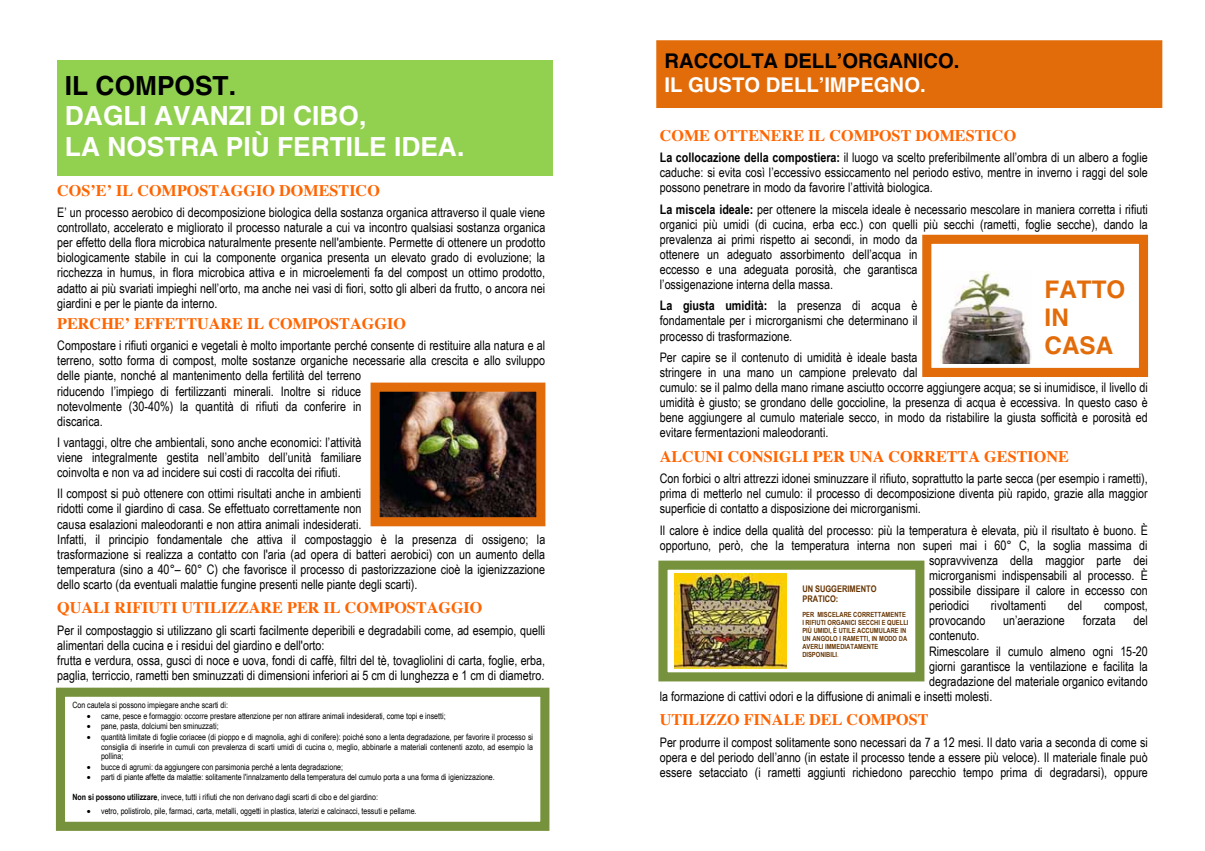
<style>
.page{position:relative;width:1205px;height:851px;background:#fff}
.page>*{position:absolute;margin:0;border:0;box-sizing:border-box;transform-origin:0 0}
.t1{font:700 26.38px/31px "Helvetica";color:#fff}
.t2{font:700 26.38px "Helvetica";color:#000}
.t3{font:700 24.25px/28px "Helvetica";color:#e36c0a}
.t4{font:700 20.25px "Helvetica";color:#000}
.t5{font:700 20.25px "Helvetica";color:#fff}
.t6{font:700 16.12px "Times";color:#ff6500}
.t7{font:13.12px/15.1px "Arial Narrow";color:#000;text-align:justify}
.t8{font:700 9.12px/10.5px "Arial Narrow";color:#653300}
.t9{font:8.62px/9.9px "Arial Narrow";letter-spacing:-.005em;color:#000;text-align:justify}
.t10{font:700 7px/8.1px "Arial Narrow";color:#653300}
.s1{font-weight:700}
.s2{font-weight:400}
</style>
<div class="page">
<img style="left:380px;top:392px;width:155px;height:124px">
<div style="left:370px;top:382px;width:175px;height:144px;border:9px solid #e36c0a"></div>
<div style="left:58px;top:60px;width:495px;height:115px;background:#92d050"></div>
<div style="left:56px;top:687px;width:493px;height:143px;border:9px solid #76923c"></div>
<div style="left:922px;top:235px;width:226px;height:142px;border:9px solid #e36c0a"></div>
<img style="left:941px;top:271px;width:90px;height:92px">
<div style="left:658px;top:560px;width:266px;height:121px;border:9px solid #76923c"></div>
<img style="left:675px;top:573px;width:112px;height:95px">
<div style="left:657px;top:41px;width:505px;height:66px;background:#e36c0a"></div>
<div style="left:656px;top:40px;width:506px;height:68px;border:1px solid #e36c0a"></div>
<h1 class="t2" style="left:65px;top:70px;width:173px">IL COMPOST.</h1>
<h1 class="t1" style="left:65px;top:100px;width:401px">DAGLI AVANZI DI CIBO,<br>LA NOSTRA PIÙ FERTILE IDEA.</h1>
<p class="t6" style="left:57px;top:175px;width:324px">COS’E’ IL COMPOSTAGGIO DOMESTICO</p>
<p class="t7" style="left:57px;top:204px;width:489px">E’ un processo aerobico di decomposizione biologica della sostanza organica attraverso il quale viene controllato, accelerato e migliorato il processo naturale a cui va incontro qualsiasi sostanza organica per effetto della flora microbica naturalmente presente nell'ambiente. Permette di ottenere un prodotto biologicamente stabile in cui la componente organica presenta un elevato grado di evoluzione; la ricchezza in humus, in flora microbica attiva e in microelementi fa del compost un ottimo prodotto, adatto ai più svariati impieghi nell’orto, ma anche nei vasi di fiori, sotto gli alberi da frutto, o ancora nei giardini e per le piante da interno.</p>
<p class="t6" style="left:57px;top:308px;width:350px">PERCHE’ EFFETTUARE IL COMPOSTAGGIO</p>
<p class="t7" style="left:57px;top:337px;width:489px;text-align:left">Compostare i rifiuti organici e vegetali è molto importante perché consente di restituire alla natura e al terreno, sotto forma di compost, molte sostanze organiche necessarie alla crescita e allo sviluppo delle piante, nonché al mantenimento della fertilità del terreno<br>riducendo l’impiego di fertilizzanti minerali. Inoltre si riduce<br>notevolmente (30-40%) la quantità di rifiuti da conferire in<br>discarica.</p>
<p class="t7" style="left:57px;top:434px;width:306px">I vantaggi, oltre che ambientali, sono anche economici: l’attività viene integralmente gestita nell’ambito dell’unità familiare coinvolta e non va ad incidere sui costi di raccolta dei rifiuti.</p>
<p class="t7" style="left:57px;top:485px;width:489px;text-align:left">Il compost si può ottenere con ottimi risultati anche in ambienti<br>ridotti come il giardino di casa. Se effettuato correttamente non<br>causa esalazioni maleodoranti e non attira animali indesiderati.<br>Infatti, il principio fondamentale che attiva il compostaggio è la presenza di ossigeno; la trasformazione si realizza a contatto con l'aria (ad opera di batteri aerobici) con un aumento della temperatura (sino a 40°– 60° C) che favorisce il processo di pastorizzazione cioè la igienizzazione dello scarto (da eventuali malattie fungine presenti nelle piante degli scarti).</p>
<p class="t6" style="left:57px;top:592px;width:427px">QUALI RIFIUTI UTILIZZARE PER IL COMPOSTAGGIO</p>
<p class="t7" style="left:57px;top:622px;width:489px;text-align:left">Per il compostaggio si utilizzano gli scarti facilmente deperibili e degradabili come, ad esempio, quelli alimentari della cucina e i residui del giardino e dell'orto:<br>frutta e verdura, ossa, gusci di noce e uova, fondi di caffè, filtri del tè, tovagliolini di carta, foglie, erba, paglia, terriccio, rametti ben sminuzzati di dimensioni inferiori ai 5 cm di lunghezza e 1 cm di diametro.</p>
<p class="t9" style="left:72px;top:700px;width:157px">Con cautela si possono impiegare anche scarti di:</p>
<p class="t9" style="left:87px;top:710px;width:360px">• carne, pesce e formaggio: occorre prestare attenzione per non attirare animali indesiderati, come topi e insetti;</p>
<p class="t9" style="left:87px;top:720px;width:133px">• pane, pasta, dolciumi ben sminuzzati;</p>
<p class="t9" style="left:101px;top:731px;width:433px;text-indent:-14px">• quantità limitate di foglie coriacee (di pioppo e di magnolia, aghi di conifere): poiché sono a lenta degradazione, per favorire il processo si consiglia di inserirle in cumuli con prevalenza di scarti umidi di cucina o, meglio, abbinarle a materiali contenenti azoto, ad esempio la pollina;</p>
<p class="t9" style="left:87px;top:761px;width:258px">• bucce di agrumi: da aggiungere con parsimonia perché a lenta degradazione;</p>
<p class="t9" style="left:87px;top:772px;width:409px">• parti di piante affette da malattie: solitamente l'innalzamento della temperatura del cumulo porta a una forma di igienizzazione.</p>
<p class="t9" style="left:72px;top:791px;width:307px"><span class="s1">Non si possono utilizzare</span>, invece, tutti i rifiuti che non derivano dagli scarti di cibo e del giardino:</p>
<p class="t9" style="left:87px;top:805px;width:331px">• vetro, polistirolo, pile, farmaci, carta, metalli, oggetti in plastica, laterizi e calcinacci, tessuti e pellame.</p>
<h3 class="t4" style="left:664px;top:49px;width:296px">RACCOLTA DELL’ORGANICO.</h3>
<h3 class="t5" style="left:664px;top:72px;width:263px">IL GUSTO DELL’IMPEGNO.</h3>
<p class="t6" style="left:660px;top:120px;width:358px">COME OTTENERE IL COMPOST DOMESTICO</p>
<p class="t7" style="left:660px;top:149px;width:489px"><span class="s1">La collocazione della compostiera:</span> il luogo va scelto preferibilmente all’ombra di un albero a foglie caduche: si evita così l’eccessivo essiccamento nel periodo estivo, mentre in inverno i raggi del sole possono penetrare in modo da favorire l’attività biologica.</p>
<p class="t7" style="left:660px;top:201px;width:490px;text-align:left"><span class="s1">La miscela ideale:</span> per ottenere la miscela ideale è necessario mescolare in maniera corretta i rifiuti organici più umidi (di cucina, erba ecc.) con quelli più secchi (rametti, foglie secche), dando la prevalenza ai primi rispetto ai secondi, in modo da<br>ottenere un adeguato assorbimento dell’acqua in<br>eccesso e una adeguata porosità, che garantisca<br>l’ossigenazione interna della massa.</p>
<p class="t7" style="left:660px;top:297px;width:259px"><span class="s1">La giusta umidità:</span> la presenza di acqua è fondamentale per i microrganismi che determinano il processo di trasformazione.</p>
<p class="t7" style="left:660px;top:349px;width:490px;text-align:left">Per capire se il contenuto di umidità è ideale basta<br>stringere in una mano un campione prelevato dal<br>cumulo: se il palmo della mano rimane asciutto occorre aggiungere acqua; se si inumidisce, il livello di umidità è giusto; se grondano delle goccioline, la presenza di acqua è eccessiva. In questo caso è bene aggiungere al cumulo materiale secco, in modo da ristabilire la giusta sofficità e porosità ed evitare fermentazioni maleodoranti.</p>
<p class="t6" style="left:660px;top:440px;width:410px">ALCUNI CONSIGLI PER UNA CORRETTA GESTIONE</p>
<p class="t7" style="left:660px;top:470px;width:489px">Con forbici o altri attrezzi idonei sminuzzare il rifiuto, soprattutto la parte secca (per esempio i rametti), prima di metterlo nel cumulo: il processo di decomposizione diventa più rapido, grazie alla maggior superficie di contatto a disposizione dei microrganismi.</p>
<p class="t7" style="left:660px;top:522px;width:489px">Il calore è indice della qualità del processo: più la temperatura è elevata, più il risultato è buono. È</p>
<p class="t7" style="left:660px;top:537px;width:489px">opportuno, però, che la temperatura interna non superi mai i 60° C, la soglia massima di</p>
<p class="t7" style="left:929px;top:552px;width:220px">sopravvivenza della maggior parte dei</p>
<p class="t7" style="left:929px;top:567px;width:220px">microrganismi indispensabili al processo. È</p>
<p class="t7" style="left:929px;top:582px;width:220px">possibile dissipare il calore in eccesso con</p>
<p class="t7" style="left:929px;top:597px;width:42px">periodici</p>
<p class="t7" style="left:991px;top:597px;width:57px">rivoltamenti</p>
<p class="t7" style="left:1068px;top:597px;width:16px">del</p>
<p class="t7" style="left:1104px;top:597px;width:45px">compost,</p>
<p class="t7" style="left:929px;top:612px;width:58px">provocando</p>
<p class="t7" style="left:1003px;top:612px;width:63px">un’aerazione</p>
<p class="t7" style="left:1082px;top:612px;width:35px">forzata</p>
<p class="t7" style="left:1133px;top:612px;width:16px">del</p>
<p class="t7" style="left:929px;top:627px;width:52px">contenuto.</p>
<p class="t7" style="left:929px;top:642px;width:220px">Rimescolare il cumulo almeno ogni 15-20</p>
<p class="t7" style="left:929px;top:658px;width:220px">giorni garantisce la ventilazione e facilita la</p>
<p class="t7" style="left:929px;top:673px;width:220px">degradazione del materiale organico evitando</p>
<p class="t7" style="left:660px;top:688px;width:334px">la formazione di cattivi odori e la diffusione di animali e insetti molesti.</p>
<p class="t6" style="left:660px;top:704px;width:270px">UTILIZZO FINALE DEL COMPOST</p>
<p class="t7" style="left:660px;top:734px;width:489px">Per produrre il compost solitamente sono necessari da 7 a 12 mesi. Il dato varia a seconda di come si opera e del periodo dell’anno (in estate il processo tende a essere più veloce). Il materiale finale può essere setacciato (i rametti aggiunti richiedono parecchio tempo prima di degradarsi), oppure</p>
<h2 class="t3" style="left:1044px;top:275px;width:82px">FATTO<br>IN<br>CASA</h2>
<p class="t8" style="left:802px;top:582px;width:76px">UN SUGGERIMENTO<br>PRATICO:</p>
<p class="t10" style="left:802px;top:609px;width:108px">PER MISCELARE CORRETTAMENTE<br>I RIFIUTI ORGANICI SECCHI E QUELLI<br>PIÙ UMIDI, È UTILE ACCUMULARE IN<br>UN ANGOLO I RAMETTI, IN MODO DA<br>AVERLI IMMEDIATAMENTE<br>DISPONIBILI<span class="s2">.</span></p>
</div>
